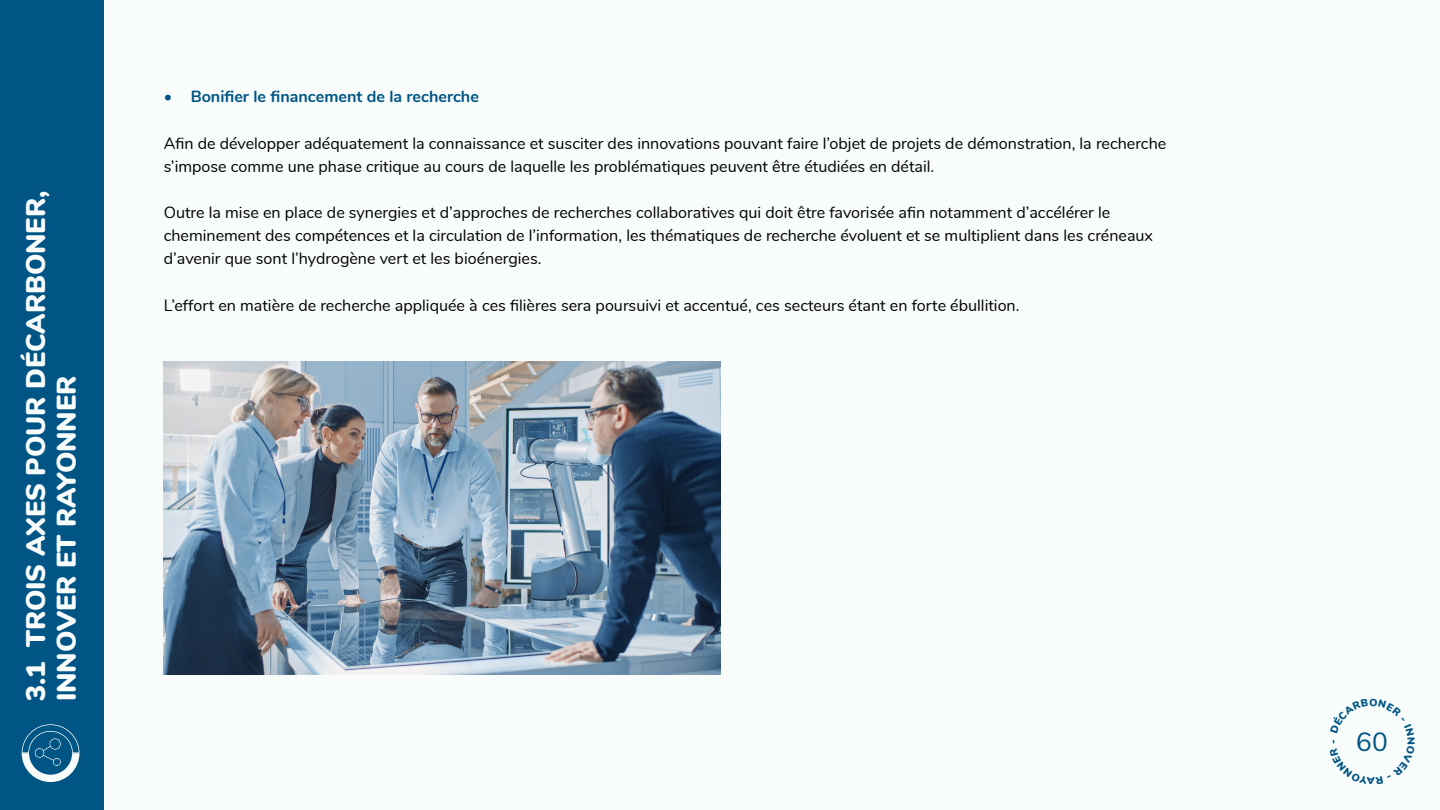
<style>
.page{position:relative;width:1440px;height:810px;background:#f8fcfb}
.page>*{position:absolute;margin:0;border:0;box-sizing:border-box;transform-origin:0 0}
.t1{font:900 27px/30.8px "Nunito";color:#f8fcfb}
.t2{font:26.25px "Nunito";color:#005585}
.t3{font:16.12px/22.9px "Nunito";color:#000}
.t4{font:700 16.12px "Nunito";color:#005585}
.t5{font:900 10.43px "Nunito";color:#005585}
</style>
<div class="page">
<div style="left:0;top:0;width:104px;height:810px;background:#005585"></div>
<svg style="left:22px;top:724px;width:57px;height:58px"></svg>
<img style="left:164px;top:361px;width:556px;height:313px">
<h1 class="t1" style="left:19px;top:701px;width:512px;rotate:-90deg">3.1 TROIS AXES POUR DÉCARBONER,<br>INNOVER ET RAYONNER</h1>
<p class="t4" style="left:164px;top:84px;width:317px">• Bonifier le financement de la recherche</p>
<p class="t3" style="left:164px;top:131px;width:1004px">Afin de développer adéquatement la connaissance et susciter des innovations pouvant faire l’objet de projets de démonstration, la recherche s’impose comme une phase critique au cours de laquelle les problématiques peuvent être étudiées en détail.</p>
<p class="t3" style="left:164px;top:200px;width:991px">Outre la mise en place de synergies et d’approches de recherches collaboratives qui doit être favorisée afin notamment d’accélérer le cheminement des compétences et la circulation de l’information, les thématiques de recherche évoluent et se multiplient dans les créneaux d’avenir que sont l’hydrogène vert et les bioénergies.</p>
<p class="t3" style="left:164px;top:293px;width:857px">L’effort en matière de recherche appliquée à ces filières sera poursuivi et accentué, ces secteurs étant en forte ébullition.</p>
<p class="t5" style="left:1325px;top:744px;width:6px;rotate:-90deg">-</p>
<h2 class="t2" style="left:1356px;top:722px;width:33px">60</h2>
</div>
